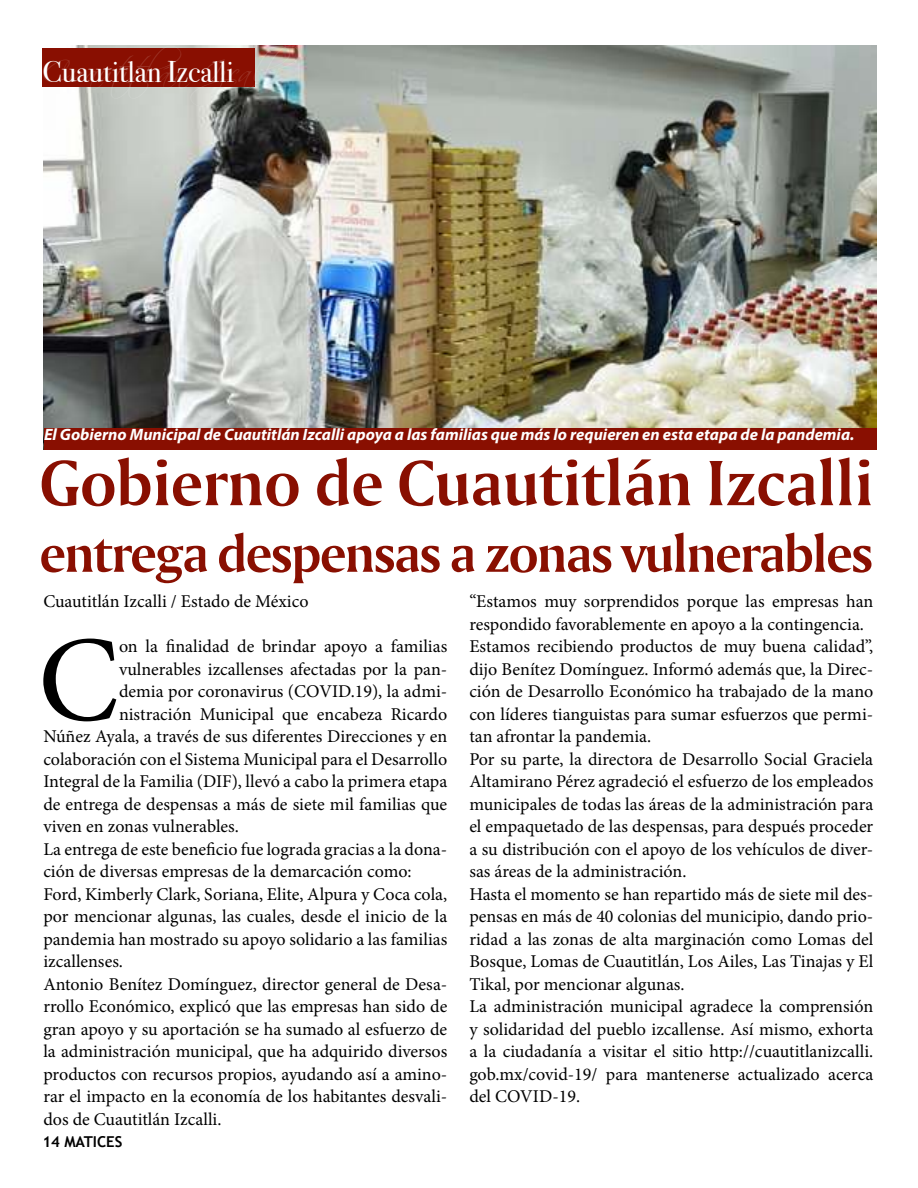
<style>
.page{position:relative;width:918px;height:1188px;background:#fff}
.page>*{position:absolute;margin:0;border:0;box-sizing:border-box;transform-origin:0 0}
.t1{font:121.8px "Minion Pro";color:#000}
.t2{font:67.5px "Amerigo BT Bold A";color:#890f01}
.t3{font:55.5px "Amerigo BT Bold A";letter-spacing:-.025em;color:#890f01}
.t4{font:30px "Bodoni Svty Two ITCTT";color:#fff}
.t5{font:30px "Scriptina";letter-spacing:-.005em;color:#fff}
.t6{font:18px/22.5px "Minion Pro";color:#000}
.t7{font:italic 700 16.5px "Myriad Pro";color:#fff}
.t8{font:700 15px "Trebuchet MS";color:#000}
</style>
<div class="page">
<img style="left:43px;top:45px;width:834px;height:404px">
<div style="left:42px;top:48px;width:213px;height:38px;background:#890f01"></div>
<div style="left:44px;top:428px;width:833px;height:21px;background:#890f01"></div>
<h3 class="t5" style="left:69px;top:54px;width:233px">uautitlán Izcalli</h3>
<h3 class="t4" style="left:42px;top:60px;width:193px">Cuautitlan Izcalli</h3>
<p class="t7" style="left:44px;top:428px;width:812px">El Gobierno Municipal de Cuautitlán Izcalli apoya a las familias que más lo requieren en esta etapa de la pandemia.</p>
<h2 class="t2" style="left:40px;top:457px;width:835px">Gobierno de Cuautitlán Izcalli</h2>
<h3 class="t3" style="left:40px;top:532px;width:835px">entrega despensas a zonas vulnerables</h3>
<p class="t6" style="left:43px;top:591px;width:267px">Cuautitlán Izcalli / Estado de México</p>
<h1 class="t1" style="left:38px;top:621px;width:83px">C</h1>
<p class="t6" style="left:119px;top:636px;width:330px">on la finalidad de brindar apoyo a familias</p>
<p class="t6" style="left:469px;top:591px;width:405px">“Estamos muy sorprendidos porque las empresas han respondido favorablemente en apoyo a la contingencia.<br>Estamos recibiendo productos de muy buena calidad”, dijo Benítez Domínguez. Informó además que, la Direc&shy;ción de Desarrollo Económico ha trabajado de la mano con líderes tianguistas para sumar esfuerzos que permi&shy;tan afrontar la pandemia.<br>Por su parte, la directora de Desarrollo Social Graciela Altamirano Pérez agradeció el esfuerzo de los empleados municipales de todas las áreas de la administración para el empaquetado de las despensas, para después proceder a su distribución con el apoyo de los vehículos de diver&shy;sas áreas de la administración.<br>Hasta el momento se han repartido más de siete mil des&shy;pensas en más de 40 colonias del municipio, dando prio&shy;ridad a las zonas de alta marginación como Lomas del Bosque, Lomas de Cuautitlán, Los Ailes, Las Tinajas y El Tikal, por mencionar algunas.<br>La administración municipal agradece la comprensión y solidaridad del pueblo izcallense. Así mismo, exhorta a la ciudadanía a visitar el sitio http://cuautitlanizcalli. gob.mx/covid-19/ para mantenerse actualizado acerca del COVID-19.</p>
<p class="t6" style="left:119px;top:658px;width:330px">vulnerables izcallenses afectadas por la pan-</p>
<p class="t6" style="left:119px;top:681px;width:330px">demia por coronavirus (COVID.19), la admi-</p>
<p class="t6" style="left:119px;top:703px;width:330px">nistración Municipal que encabeza Ricardo</p>
<p class="t6" style="left:43px;top:726px;width:405px">Núñez Ayala, a través de sus diferentes Direcciones y en</p>
<p class="t6" style="left:43px;top:748px;width:405px">colaboración con el Sistema Municipal para el Desarrollo</p>
<p class="t6" style="left:43px;top:771px;width:405px">Integral de la Familia (DIF), llevó a cabo la primera etapa</p>
<p class="t6" style="left:43px;top:793px;width:405px">de entrega de despensas a más de siete mil familias que</p>
<p class="t6" style="left:43px;top:816px;width:197px">viven en zonas vulnerables.</p>
<p class="t6" style="left:43px;top:838px;width:405px">La entrega de este beneficio fue lograda gracias a la dona-</p>
<p class="t6" style="left:43px;top:861px;width:370px">ción de diversas empresas de la demarcación como:</p>
<p class="t6" style="left:43px;top:883px;width:405px">Ford, Kimberly Clark, Soriana, Elite, Alpura y Coca cola,</p>
<p class="t6" style="left:43px;top:906px;width:405px">por mencionar algunas, las cuales, desde el inicio de la</p>
<p class="t6" style="left:43px;top:928px;width:405px">pandemia han mostrado su apoyo solidario a las familias</p>
<p class="t6" style="left:43px;top:951px;width:81px">izcallenses.</p>
<p class="t6" style="left:43px;top:973px;width:405px">Antonio Benítez Domínguez, director general de Desa-</p>
<p class="t6" style="left:43px;top:996px;width:405px">rrollo Económico, explicó que las empresas han sido de</p>
<p class="t6" style="left:43px;top:1018px;width:405px">gran apoyo y su aportación se ha sumado al esfuerzo de</p>
<p class="t6" style="left:43px;top:1041px;width:405px">la administración municipal, que ha adquirido diversos</p>
<p class="t6" style="left:43px;top:1063px;width:405px">productos con recursos propios, ayudando así a amino-</p>
<p class="t6" style="left:43px;top:1086px;width:405px">rar el impacto en la economía de los habitantes desvali-</p>
<p class="t6" style="left:43px;top:1108px;width:180px">dos de Cuautitlán Izcalli.</p>
<p class="t8" style="left:42px;top:1133px;width:82px">14 MATICES</p>
</div>
